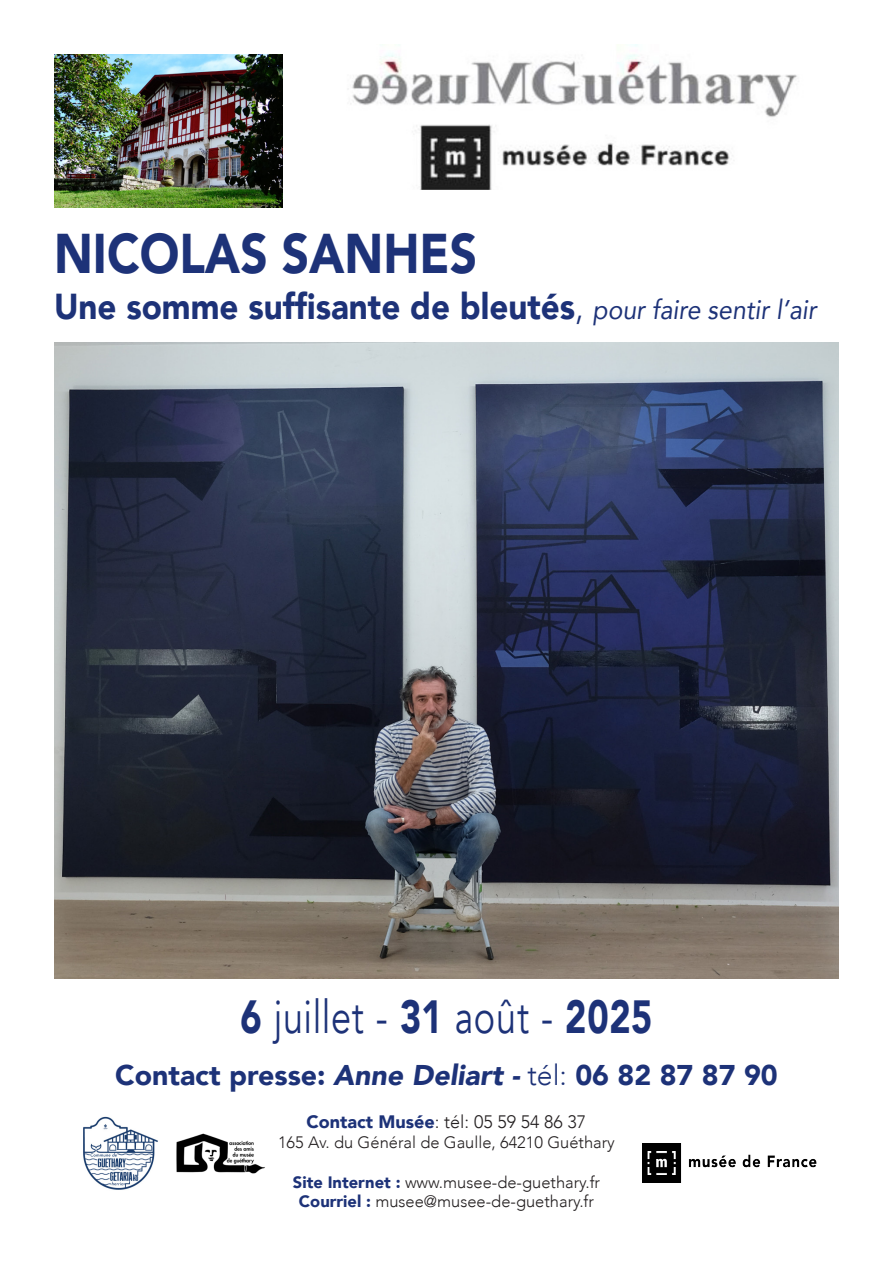
<style>
.page{position:relative;width:893px;height:1263px;background:#fff}
.page>*{position:absolute;margin:0;border:0;box-sizing:border-box;transform-origin:0 0}
.t1{font:900 55.8px "Avenir";color:#1d3278;scale:.85 1}
.t2{font:46.5px "Avenir";letter-spacing:.015em;color:#1d3278;scale:.78 1}
.t3{font:900 36px "Avenir";color:#1d3278;scale:.92 1}
.t4{font:900 28.5px "Avenir";color:#1d3278}
.t5{font:300 18px "Avenir";color:#231f20}
.t6{font:300 16.5px "Avenir";color:#231f20}
.s1{font-weight:300}
.s2{font-weight:400;font-style:italic;font-size:27px}
.s3{font-weight:900}
.s4{font-style:italic}
.s5{font-weight:900;color:#1d3278}
</style>
<div class="page">
<img style="left:282px;top:44px;width:515px;height:145px">
<img style="left:54px;top:342px;width:785px;height:636px">
<img style="left:54px;top:54px;width:228px;height:153px">
<img style="left:83px;top:1116px;width:75px;height:74px">
<img style="left:176px;top:1133px;width:89px;height:41px">
<img style="left:642px;top:1143px;width:175px;height:39px">
<p class="t1" style="left:54px;top:206px;width:499px">NICOLAS SANHES</p>
<p class="t3" style="left:54px;top:276px;width:830px">Une somme suffisante de bleutés<span class="s1">,</span> <span class="s2">pour faire sentir l’air</span></p>
<p class="t2" style="left:240px;top:989px;width:530px"><span class="s3">6</span> juillet - <span class="s3">31</span> août - <span class="s3">2025</span></p>
<p class="t4" style="left:115px;top:1050px;width:664px">Contact presse: <span class="s4">Anne Deliart -</span> <span class="s1">tél:</span> 06 82 87 87 90</p>
<p class="t5" style="left:307px;top:1111px;width:281px"><span class="s5">Contact Musée</span>: tél: 05 59 54 86 37</p>
<p class="t6" style="left:278px;top:1132px;width:338px">165 Av. du Général de Gaulle, 64210 Guéthary</p>
<p class="t6" style="left:293px;top:1172px;width:309px"><span class="s5">Site Internet :</span> www.musee-de-guethary.fr</p>
<p class="t6" style="left:299px;top:1192px;width:297px"><span class="s5">Courriel :</span> musee@musee-de-guethary.fr</p>
</div>
